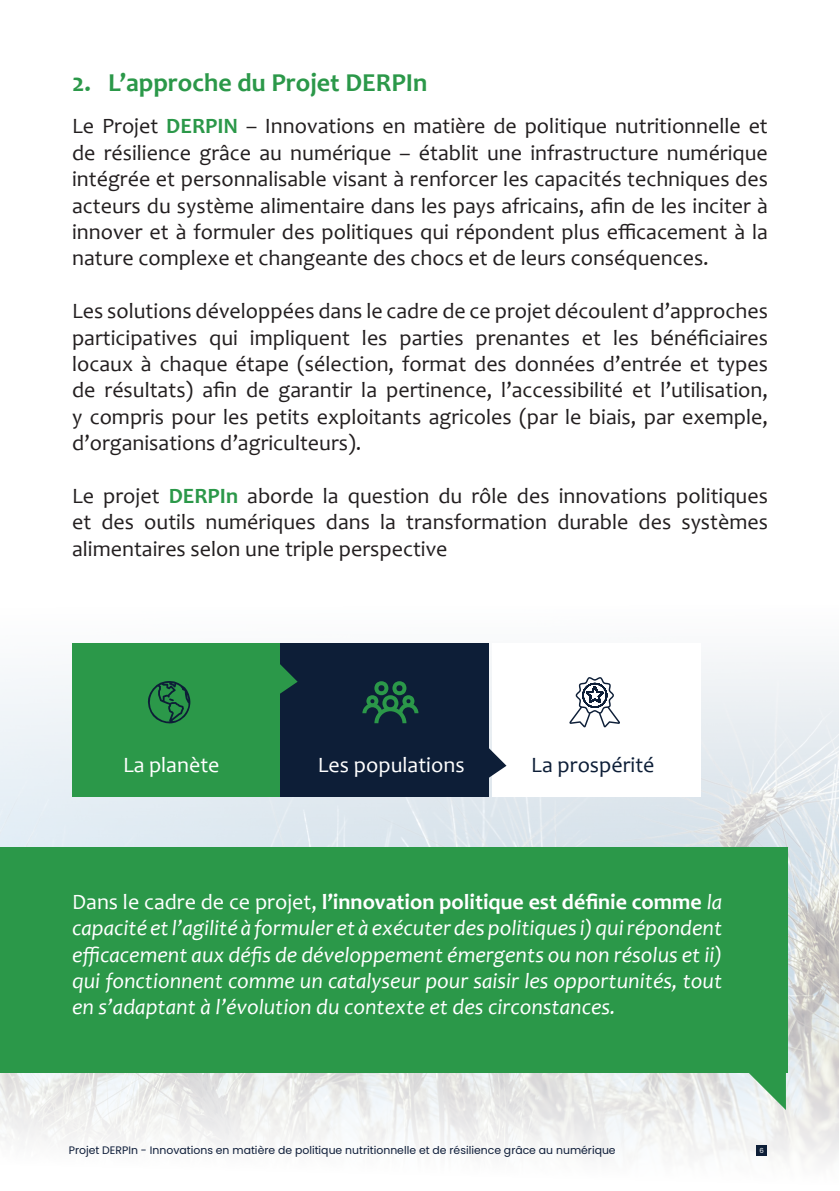
<style>
.page{position:relative;width:840px;height:1191px;background:#fff}
.page>*{position:absolute;margin:0;border:0;box-sizing:border-box;transform-origin:0 0}
.t1{font:700 26px "Candara";color:#2b9849}
.t2{font:22px/26.4px "Candara";color:#231f20;text-align:justify}
.t3{font:italic 22px/26.4px "Candara";color:#fff;text-align:justify}
.t4{font:22px "Candara";color:#fff}
.t5{font:22px "Candara";color:#0d1e37}
.t6{font:10.8px "Poppins";color:#0d1c38}
.t7{font:7px "Poppins";color:#fff}
.s1{font-weight:700;color:#2b9849}
.s2{font-style:normal}
.s3{font-weight:700;font-style:normal}
</style>
<div class="page">
<img style="left:0;top:643px;width:838px;height:209px">
<svg style="left:0;top:852px;width:839px;height:311px;fill:#f0f1f0"></svg>
<div style="left:0;top:847px;width:786px;height:225px;background:#2b9849"></div>
<svg style="left:725px;top:1072px;width:60px;height:38px;background:#aed3bc"></svg>
<div style="left:72px;top:643px;width:208px;height:153px;background:#2b9849"></div>
<div style="left:280px;top:643px;width:208px;height:153px;background:#0d1e37"></div>
<div style="left:491px;top:643px;width:209px;height:153px;background:#fff"></div>
<svg style="left:148px;top:681px;width:42px;height:43px"></svg>
<svg style="left:362px;top:681px;width:56px;height:42px"></svg>
<svg style="left:569px;top:677px;width:50px;height:50px"></svg>
<svg style="left:280px;top:664px;width:17px;height:30px"></svg>
<svg style="left:488px;top:736px;width:18px;height:49px"></svg>
<div style="left:756px;top:1145px;width:10px;height:10px;background:#0d1e37"></div>
<svg style="left:838px;top:655px;width:1px;height:19px"></svg>
<p class="t1" style="left:72px;top:66px;width:357px">2. L’approche du Projet DERPIn</p>
<p class="t2" style="left:72px;top:113px;width:697px">Le Projet <span class="s1">DERPIN</span> – Innovations en matière de politique nutritionnelle et de résilience grâce au numérique – établit une infrastructure numérique intégrée et personnalisable visant à renforcer les capacités techniques des acteurs du système alimentaire dans les pays africains, afin de les inciter à innover et à formuler des politiques qui répondent plus efficacement à la nature complexe et changeante des chocs et de leurs conséquences.</p>
<p class="t2" style="left:72px;top:297px;width:697px">Les solutions développées dans le cadre de ce projet découlent d’approches participatives qui impliquent les parties prenantes et les bénéficiaires locaux à chaque étape (sélection, format des données d’entrée et types de résultats) afin de garantir la pertinence, l’accessibilité et l’utilisation, y compris pour les petits exploitants agricoles (par le biais, par exemple, d’organisations d’agriculteurs).</p>
<p class="t2" style="left:72px;top:482px;width:697px">Le projet <span class="s1">DERPIn</span> aborde la question du rôle des innovations politiques et des outils numériques dans la transformation durable des systèmes alimentaires selon une triple perspective</p>
<p class="t4" style="left:123px;top:750px;width:98px">La planète</p>
<p class="t4" style="left:317px;top:750px;width:148px">Les populations</p>
<p class="t5" style="left:531px;top:750px;width:125px">La prospérité</p>
<p class="t3" style="left:72px;top:888px;width:651px"><span class="s2">Dans le cadre de ce projet,</span> <span class="s3">l’innovation politique est définie comme</span> la capacité et l’agilité à formuler et à exécuter des politiques i) qui répondent efficacement aux défis de développement émergents ou non résolus et ii) qui fonctionnent comme un catalyseur pour saisir les opportunités, tout en s’adaptant à l’évolution du contexte et des circonstances.</p>
<p class="t6" style="left:69px;top:1144px;width:548px">Projet DERPIn - Innovations en matière de politique nutritionnelle et de résilience grâce au numérique</p>
<p class="t7" style="left:759px;top:1146px;width:6px">6</p>
</div>
